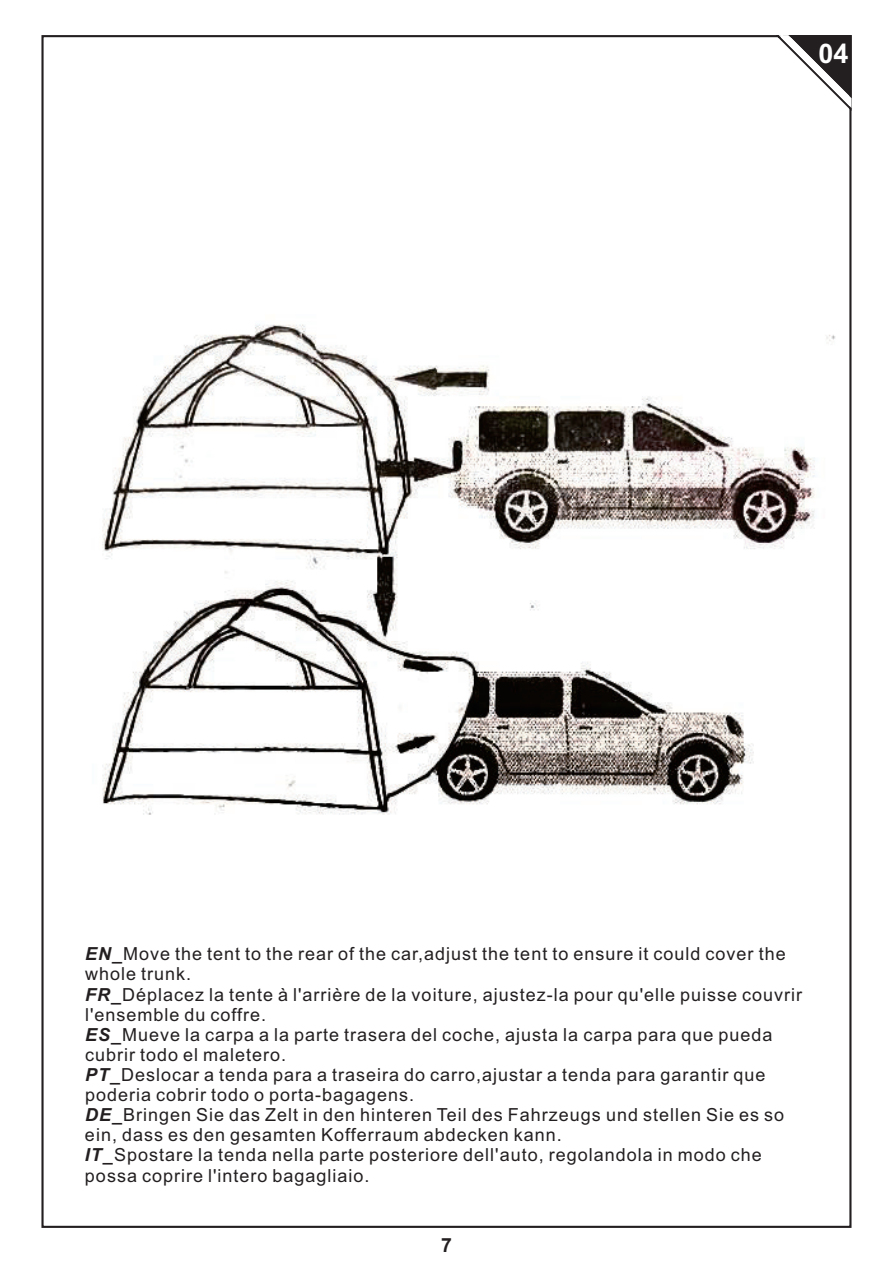
<style>
.page{position:relative;width:893px;height:1263px;background:#fff}
.page>*{position:absolute;margin:0;border:0;box-sizing:border-box;transform-origin:0 0}
.t1{font:700 27px "Arial";color:#fff}
.t2{font:700 19.5px "Arial";color:#231f20}
.t3{font:18px/20.1px "Arial";letter-spacing:.055em;color:#231f20}
.s1{font-weight:700;font-style:italic}
</style>
<div class="page">
<img style="left:102px;top:295px;width:750px;height:525px">
<svg style="left:775px;top:35px;width:77px;height:79px"></svg>
<h1 class="t1" style="left:818px;top:43px;width:32px">04</h1>
<p class="t3" style="left:85px;top:946px;width:719px"><span class="s1">EN_</span>Move the tent to the rear of the car,adjust the tent to ensure it could cover the whole trunk.<br><span class="s1">FR_</span>Déplacez la tente à l'arrière de la voiture, ajustez-la pour qu'elle puisse couvrir l'ensemble du coffre.<br><span class="s1">ES_</span>Mueve la carpa a la parte trasera del coche, ajusta la carpa para que pueda cubrir todo el maletero.<br><span class="s1">PT_</span>Deslocar a tenda para a traseira do carro,ajustar a tenda para garantir que poderia cobrir todo o porta-bagagens.<br><span class="s1">DE_</span>Bringen Sie das Zelt in den hinteren Teil des Fahrzeugs und stellen Sie es so ein, dass es den gesamten Kofferraum abdecken kann.<br><span class="s1">IT_</span>Spostare la tenda nella parte posteriore dell'auto, regolandola in modo che possa coprire l'intero bagagliaio.</p>
<p class="t2" style="left:441px;top:1238px;width:12px">7</p>
</div>
